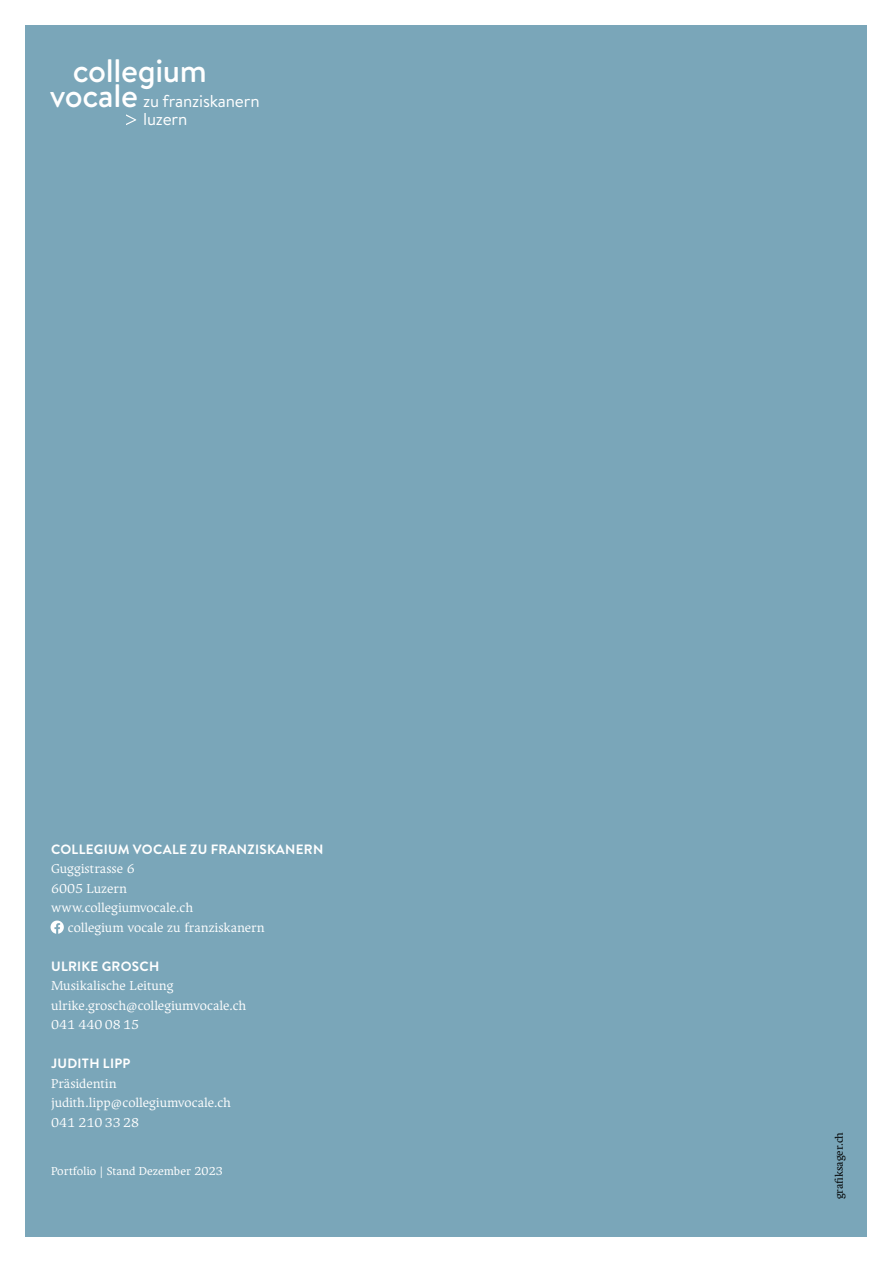
<style>
.page{position:relative;width:893px;height:1263px;background:#fff}
.page>*{position:absolute;margin:0;border:0;box-sizing:border-box;transform-origin:0 0}
.t1{font:500 32.55px "Brandon Text";letter-spacing:-.01em;color:#fff}
.t2{font:17.25px/17.2px "Brandon Text";letter-spacing:-.01em;color:#fff}
.t3{font:13.5px/19.5px "Ergilo";color:#fff}
.t4{font:700 13.5px "Brandon Text";letter-spacing:.02em;color:#fff}
.t5{font:12px "Ergilo";color:#fff}
.t6{font:11.25px "Ergilo";color:#000}
.s1{font-weight:500;font-size:32.55px}
</style>
<div class="page">
<div style="left:26px;top:26px;width:841px;height:1211px;background:#7aa6b9"></div>
<svg style="left:126px;top:114px;width:10px;height:11px"></svg>
<svg style="left:51px;top:920px;width:13px;height:14px"></svg>
<h1 class="t1" style="left:73px;top:49px;width:136px">collegium</h1>
<p class="t2" style="left:143px;top:92px;width:118px;text-indent:-93px"><span class="s1">vocale</span> zu franziskanern luzern</p>
<p class="t4" style="left:51px;top:839px;width:274px">COLLEGIUM VOCALE ZU FRANZISKANERN</p>
<p class="t3" style="left:51px;top:859px;width:85px">Guggistrasse 6</p>
<p class="t3" style="left:51px;top:878px;width:77px">6005 Luzern</p>
<p class="t3" style="left:51px;top:898px;width:144px">www.collegiumvocale.ch</p>
<p class="t3" style="left:68px;top:917px;width:198px">collegium vocale zu franziskanern</p>
<p class="t4" style="left:51px;top:956px;width:110px">ULRIKE GROSCH</p>
<p class="t3" style="left:51px;top:976px;width:197px">Musikalische Leitung ulrike.grosch@collegiumvocale.ch<br>041 440 08 15</p>
<p class="t4" style="left:51px;top:1054px;width:81px">JUDITH LIPP</p>
<p class="t3" style="left:51px;top:1073px;width:181px">Präsidentin judith.lipp@collegiumvocale.ch<br>041 210 33 28</p>
<p class="t5" style="left:51px;top:1164px;width:173px">Portfolio | Stand Dezember 2023</p>
<p class="t6" style="left:833px;top:1199px;width:69px;rotate:-90deg">grafiksager.ch</p>
</div>
